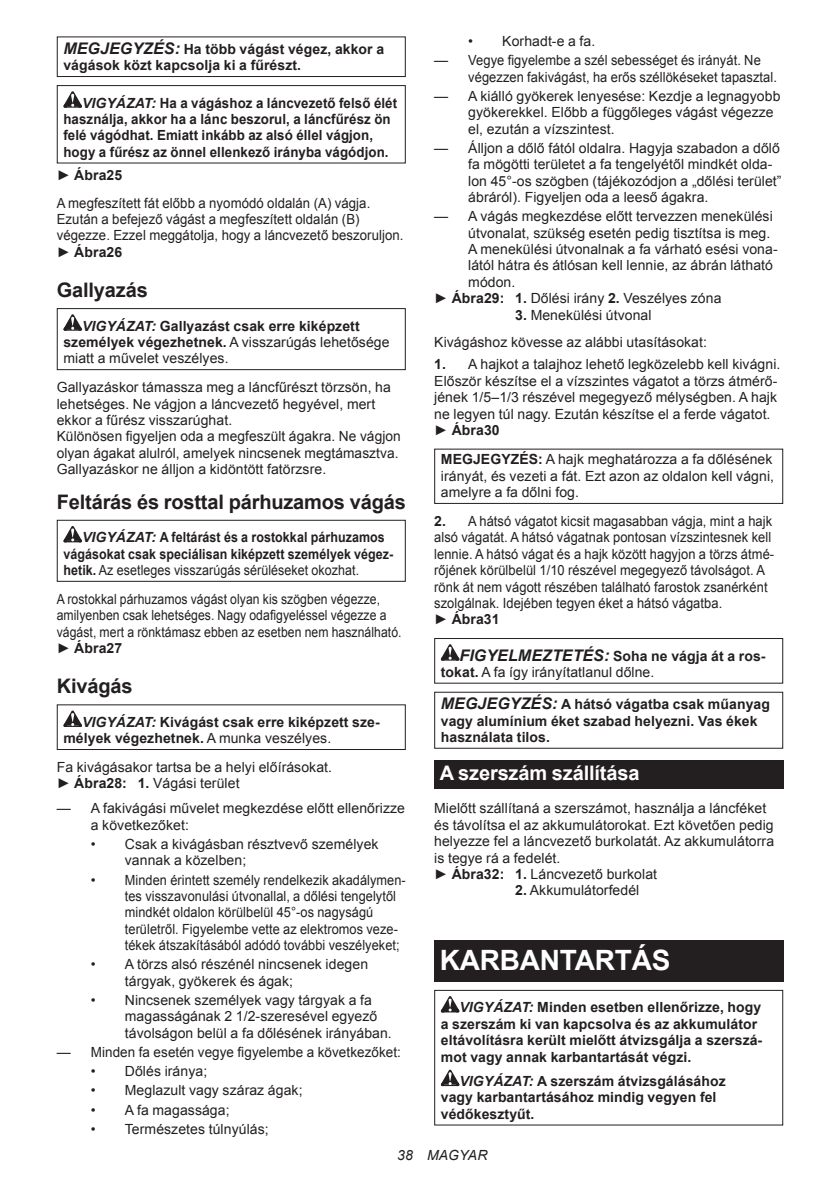
<style>
.page{position:relative;width:840px;height:1191px;background:#fff}
.page>*{position:absolute;margin:0;border:0;box-sizing:border-box;transform-origin:0 0}
.t1{font:700 28px "Arial";letter-spacing:-.01em;color:#fff}
.t2{font:700 20px "Arial";letter-spacing:-.01em;color:#231f20}
.t3{font:700 20px "Arial";letter-spacing:-.01em;color:#fff}
.t4{font:14px/16.4px "Arial";letter-spacing:.005em;color:#231f20}
.t5{font:700 14px/16.4px "Arial";letter-spacing:.005em;color:#231f20}
.t6{font:14px/16.4px "Arial";letter-spacing:.005em;color:#231f20;scale:.92 1}
.t7{font:700 14px/16.4px "Arial";letter-spacing:.005em;color:#231f20;scale:.95 1}
.t8{font:14px/16.4px "Arial";letter-spacing:.005em;color:#231f20;scale:.87 1}
.t9{font:700 14px/16.4px "Arial";letter-spacing:.005em;color:#231f20;scale:.89 1}
.t10{font:14px/16.4px "Arial";letter-spacing:.005em;color:#231f20;scale:.94 1}
.t11{font:italic 14px "Arial";letter-spacing:.005em;color:#231f20}
.s1{font-style:italic;font-size:16px}
.s2{font-style:italic}
.s3{font-weight:700}
.s4{font-weight:400}
.s5{font-weight:700;font-style:italic;font-size:16px}
</style>
<div class="page">
<div style="left:57px;top:36px;width:348px;height:41px;border:1px solid #231f20"></div>
<svg style="left:63px;top:91px;width:19px;height:17px"></svg>
<div style="left:57px;top:85px;width:348px;height:78px;border:1px solid #231f20"></div>
<svg style="left:63px;top:314px;width:19px;height:17px"></svg>
<div style="left:57px;top:308px;width:348px;height:62px;border:1px solid #231f20"></div>
<svg style="left:63px;top:526px;width:19px;height:16px"></svg>
<div style="left:57px;top:520px;width:348px;height:62px;border:1px solid #231f20"></div>
<svg style="left:63px;top:710px;width:19px;height:17px"></svg>
<div style="left:57px;top:704px;width:348px;height:46px;border:1px solid #231f20"></div>
<div style="left:434px;top:448px;width:348px;height:56px;border:1px solid #231f20"></div>
<svg style="left:440px;top:644px;width:19px;height:16px"></svg>
<div style="left:434px;top:638px;width:348px;height:45px;border:1px solid #231f20"></div>
<div style="left:434px;top:691px;width:348px;height:57px;border:1px solid #231f20"></div>
<div style="left:434px;top:760px;width:348px;height:28px;background:#231f20"></div>
<div style="left:434px;top:940px;width:348px;height:41px;background:#231f20"></div>
<svg style="left:440px;top:996px;width:19px;height:16px"></svg>
<svg style="left:440px;top:1069px;width:19px;height:17px"></svg>
<div style="left:434px;top:990px;width:348px;height:135px;border:1px solid #231f20"></div>
<p class="t5" style="left:63px;top:41px;width:322px"><span class="s1">MEGJEGYZÉS:</span> Ha több vágást végez, akkor a vágások közt kapcsolja ki a fűrészt.</p>
<p class="t7" style="left:63px;top:95px;width:352px;text-indent:19px"><span class="s2">VIGYÁZAT:</span> Ha a vágáshoz a láncvezető felső élét használja, akkor ha a lánc beszorul, a láncfűrész ön felé vágódhat. Emiatt inkább az alsó éllel vágjon, hogy a fűrész az önnel ellenkező irányba vágódjon.</p>
<p class="t4" style="left:57px;top:161px;width:315px;line-height:27.8px">► <span class="s3">Ábra25<br></span>A megfeszített fát előbb a nyomódó oldalán (A) vágja.</p>
<p class="t10" style="left:57px;top:211px;width:370px">Ezután a befejező vágást a megfeszített oldalán (B) végezze. Ezzel meggátolja, hogy a láncvezető beszoruljon. ► <span class="s3">Ábra26</span></p>
<h2 class="t2" style="left:57px;top:277px;width:92px">Gallyazás</h2>
<p class="t5" style="left:63px;top:318px;width:327px;text-indent:19px"><span class="s2">VIGYÁZAT:</span> Gallyazást csak erre kiképzett személyek végezhetnek. <span class="s4">A visszarúgás lehetősége miatt a művelet veszélyes.</span></p>
<p class="t4" style="left:57px;top:379px;width:345px">Gallyazáskor támassza meg a láncfűrészt törzsön, ha lehetséges. Ne vágjon a láncvezető hegyével, mert ekkor a fűrész visszarúghat.<br>Különösen figyeljen oda a megfeszült ágakra. Ne vágjon olyan ágakat alulról, amelyek nincsenek megtámasztva.<br>Gallyazáskor ne álljon a kidöntött fatörzsre.</p>
<h2 class="t2" style="left:57px;top:488px;width:350px">Feltárás és rosttal párhuzamos vágás</h2>
<p class="t9" style="left:63px;top:529px;width:372px;text-indent:19px"><span class="s2">VIGYÁZAT:</span> A feltárást és a rostokkal párhuzamos vágásokat csak speciálisan kiképzett személyek végez&shy;hetik. <span class="s4">Az esetleges visszarúgás sérüléseket okozhat.</span></p>
<p class="t8" style="left:57px;top:591px;width:398px">A rostokkal párhuzamos vágást olyan kis szögben végezze, amilyenben csak lehetséges. Nagy odafigyeléssel végezze a vágást, mert a rönktámasz ebben az esetben nem használható. ► <span class="s3">Ábra27</span></p>
<h2 class="t2" style="left:57px;top:673px;width:77px">Kivágás</h2>
<p class="t5" style="left:63px;top:714px;width:318px;text-indent:19px"><span class="s2">VIGYÁZAT:</span> Kivágást csak erre kiképzett sze&shy;mélyek végezhetnek. <span class="s4">A munka veszélyes.</span></p>
<p class="t4" style="left:57px;top:759px;width:277px">Fa kivágásakor tartsa be a helyi előírásokat. ► <span class="s3">Ábra28: 1.</span> Vágási terület</p>
<p class="t4" style="left:91px;top:800px;width:315px;text-indent:-34px">— A fakivágási művelet megkezdése előtt ellenőrizze a következőket:</p>
<p class="t4" style="left:125px;top:836px;width:255px;text-indent:-34px">• Csak a kivágásban résztvevő személyek vannak a közelben;</p>
<p class="t4" style="left:125px;top:871px;width:282px;text-indent:-34px">• Minden érintett személy rendelkezik akadálymen&shy;tes visszavonulási útvonallal, a dőlési tengelytől mindkét oldalon körülbelül 45°-os nagyságú területről. Figyelembe vette az elektromos veze&shy;tékek átszakításából adódó további veszélyeket;</p>
<p class="t4" style="left:125px;top:956px;width:244px;text-indent:-34px">• A törzs alsó részénél nincsenek idegen tárgyak, gyökerek és ágak;</p>
<p class="t4" style="left:125px;top:992px;width:268px;text-indent:-34px">• Nincsenek személyek vagy tárgyak a fa magasságának 2 1/2-szeresével egyező távolságon belül a fa dőlésének irányában.</p>
<p class="t4" style="left:57px;top:1044px;width:345px">— Minden fa esetén vegye figyelembe a következőket:</p>
<p class="t4" style="left:91px;top:1063px;width:118px">• Dőlés iránya;</p>
<p class="t4" style="left:91px;top:1082px;width:213px">• Meglazult vagy száraz ágak;</p>
<p class="t4" style="left:91px;top:1101px;width:140px">• A fa magassága;</p>
<p class="t4" style="left:91px;top:1120px;width:179px">• Természetes túlnyúlás;</p>
<p class="t4" style="left:468px;top:33px;width:128px">• Korhadt-e a fa.</p>
<p class="t4" style="left:468px;top:52px;width:310px;text-indent:-34px">— Vegye figyelembe a szél sebességet és irányát. Ne végezzen fakivágást, ha erős széllökéseket tapasztal.</p>
<p class="t4" style="left:468px;top:88px;width:313px;text-indent:-34px">— A kiálló gyökerek lenyesése: Kezdje a legnagyobb gyökerekkel. Előbb a függőleges vágást végezze el, ezután a vízszintest.</p>
<p class="t4" style="left:468px;top:140px;width:315px;text-indent:-34px">— Álljon a dőlő fától oldalra. Hagyja szabadon a dőlő fa mögötti területet a fa tengelyétől mindkét olda&shy;lon 45°-os szögben (tájékozódjon a „dőlési terület” ábráról). Figyeljen oda a leeső ágakra.</p>
<p class="t4" style="left:434px;top:208px;width:340px">— A vágás megkezdése előtt tervezzen menekülési</p>
<p class="t4" style="left:468px;top:225px;width:303px">útvonalat, szükség esetén pedig tisztítsa is meg.</p>
<p class="t4" style="left:468px;top:241px;width:311px">A menekülési útvonalnak a fa várható esési vona-</p>
<p class="t4" style="left:468px;top:257px;width:306px">lától hátra és átlósan kell lennie, az ábrán látható</p>
<p class="t4" style="left:468px;top:274px;width:49px">módon.</p>
<p class="t4" style="left:434px;top:290px;width:288px">► <span class="s3">Ábra29: 1.</span> Dőlési irány <span class="s3">2.</span> Veszélyes zóna</p>
<p class="t4" style="left:434px;top:301px;width:274px;line-height:27.8px;text-indent:81px"><span class="s3">3.</span> Menekülési útvonal<br>Kivágáshoz kövesse az alábbi utasításokat:</p>
<p class="t4" style="left:434px;top:356px;width:347px"><span class="s3">1.</span> A hajkot a talajhoz lehető legközelebb kell kivágni.<br>Először készítse el a vízszintes vágatot a törzs átmérő&shy;jének 1/5–1/3 részével megegyező mélységben. A hajk ne legyen túl nagy. Ezután készítse el a ferde vágatot. ► <span class="s3">Ábra30</span></p>
<p class="t4" style="left:440px;top:451px;width:334px;text-align:justify"><span class="s3">MEGJEGYZÉS:</span> A hajk meghatározza a fa dőlésének irányát, és vezeti a fát. Ezt azon az oldalon kell vágni, amelyre a fa dőlni fog.</p>
<p class="t6" style="left:434px;top:513px;width:371px"><span class="s3">2.</span> A hátsó vágatot kicsit magasabban vágja, mint a hajk alsó vágatát. A hátsó vágatnak pontosan vízszintesnek kell lennie. A hátsó vágat és a hajk között hagyjon a törzs átmé&shy;rőjének körülbelül 1/10 részével megegyező távolságot. A rönk át nem vágott részében található farostok zsanérként szolgálnak. Idejében tegyen éket a hátsó vágatba.<br>► <span class="s3">Ábra31</span></p>
<p class="t4" style="left:440px;top:647px;width:326px;text-indent:19px"><span class="s5">FIGYELMEZTETÉS:</span> <span class="s3">Soha ne vágja át a ros&shy;tokat.</span> A fa így irányítatlanul dőlne.</p>
<p class="t5" style="left:440px;top:696px;width:330px"><span class="s1">MEGJEGYZÉS:</span> A hátsó vágatba csak műanyag vagy alumínium éket szabad helyezni. Vas ékek használata tilos.</p>
<h2 class="t3" style="left:439px;top:759px;width:201px">A szerszám szállítása</h2>
<p class="t4" style="left:434px;top:800px;width:341px">Mielőtt szállítaná a szerszámot, használja a láncféket és távolítsa el az akkumulátorokat. Ezt követően pedig helyezze fel a láncvezető burkolatát. Az akkumulátorra is tegye rá a fedelét.<br>► <span class="s3">Ábra32: 1.</span> Láncvezető burkolat</p>
<p class="t4" style="left:515px;top:882px;width:126px"><span class="s3">2.</span> Akkumulátorfedél</p>
<h1 class="t1" style="left:439px;top:942px;width:232px">KARBANTARTÁS</h1>
<p class="t5" style="left:440px;top:999px;width:323px;text-indent:19px"><span class="s2">VIGYÁZAT:</span> Minden esetben ellenőrizze, hogy a szerszám ki van kapcsolva és az akkumulátor eltávolításra került mielőtt átvizsgálja a szerszá&shy;mot vagy annak karbantartását végzi.</p>
<p class="t5" style="left:440px;top:1073px;width:286px;text-indent:19px"><span class="s2">VIGYÁZAT:</span> A szerszám átvizsgálásához vagy karbantartásához mindig vegyen fel védőkesztyűt.</p>
<p class="t11" style="left:397px;top:1146px;width:92px">38 MAGYAR</p>
</div>
